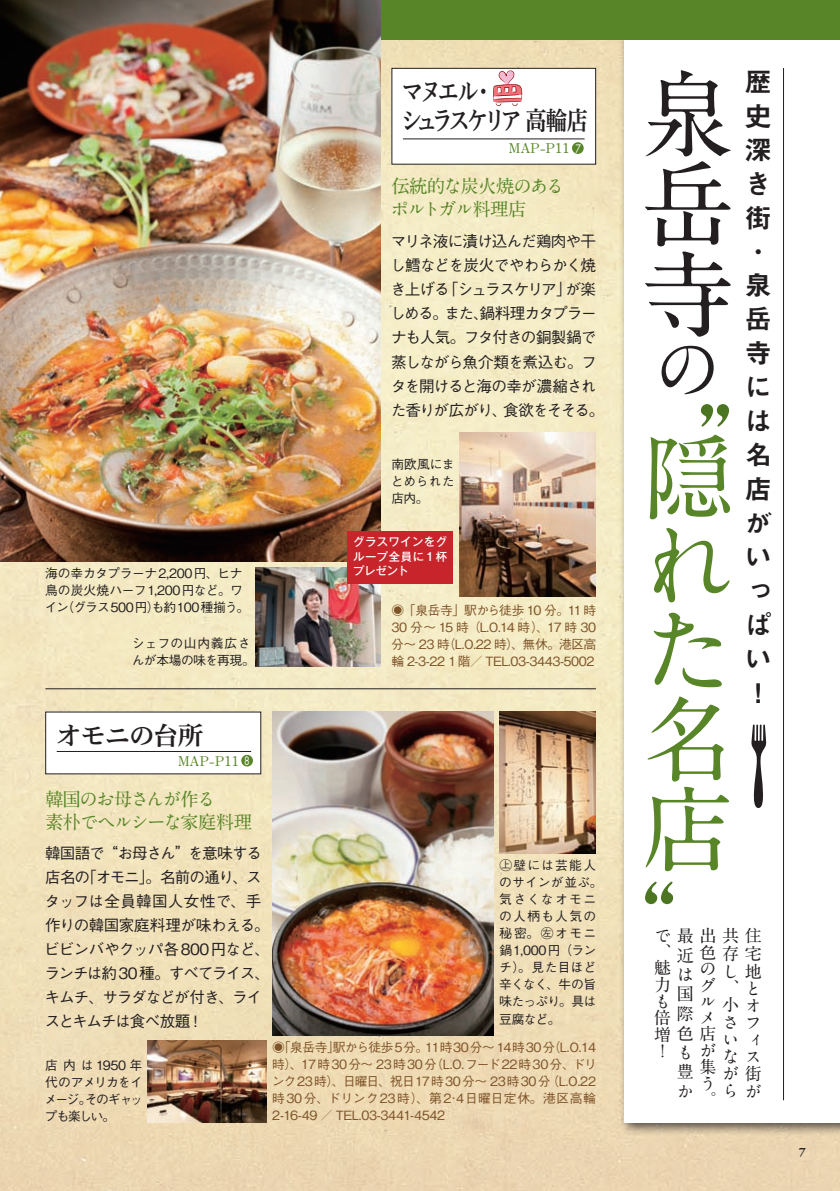
<style>
.page{position:relative;width:840px;height:1191px;background:#fff}
.page>*{position:absolute;margin:0;border:0;box-sizing:border-box;transform-origin:0 0}
.t1{font:700 93.6px/88px "A1 Mincho Std";color:#588527;text-align:justify}
.t2{font:700 93.6px/90.4px "A1 Mincho Std";color:#231f20;text-align:justify}
.t3{font:700 68px "A1 Mincho Std";color:#231f20}
.t4{font:27px/34px "Midashi Go Pro MB31";color:#231f20}
.t5{font:25.6px/28.4px "Hiragino UD Serif Std W6";letter-spacing:-.155em;color:#231f20;scale:.83 1}
.t6{font:25.6px "Hiragino UD Serif Std W6";letter-spacing:-.075em;color:#231f20}
.t7{font:700 18.4px/22.6px "A1 Mincho Std";letter-spacing:-.08em;color:#588527}
.t8{font:700 17px/16.4px "A1 Mincho Std";color:#231f20}
.t9{font:500 15.6px/24px "Gothic BBB Pro";letter-spacing:-.065em;color:#231f20}
.t10{font:500 15.6px "Gothic BBB Pro";letter-spacing:-.04em;color:#231f20}
.t11{font:500 15.6px "Gothic BBB Pro";letter-spacing:-.035em;color:#231f20}
.t12{font:500 15.6px "Gothic BBB Pro";letter-spacing:.015em;color:#231f20}
.t13{font:500 15.6px "Gothic BBB Pro";letter-spacing:-.105em;color:#231f20}
.t14{font:700 13.4px "Futo Min A101 Pro";color:#588527}
.t15{font:500 12.8px/17px "Gothic BBB Pro";letter-spacing:-.025em;color:#7e5328;text-align:justify}
.t16{font:500 12.8px/17px "Gothic BBB Pro";letter-spacing:-.02em;color:#231f20;text-align:justify}
.t17{font:500 12.8px/17px "Gothic BBB Pro";letter-spacing:.045em;color:#231f20}
.t18{font:500 12.8px/17px "Gothic BBB Pro";letter-spacing:.03em;color:#7e5328}
.t19{font:700 12.8px "Adobe Garamond Pro";color:#231f20}
.t20{font:500 11.4px/14.2px "Gothic MB101 Pro";letter-spacing:.04em;color:#fff;text-align:justify}
.t21{font:11.4px "Futura";color:#fff;scale:.8 1}
</style>
<div class="page">
<img style="left:0;top:40px;width:839px;height:1151px">
<div style="left:618px;top:0;width:221px;height:1136px;background:#231f20;opacity:.75"></div>
<div style="left:624px;top:0;width:215px;height:1123px;background:#fff"></div>
<div style="left:0;top:0;width:839px;height:40px;background:#588527"></div>
<svg style="left:751px;top:724px;width:15px;height:84px"></svg>
<div style="left:391px;top:68px;width:204px;height:96px;background:#fff;border:1px solid #231f20"></div>
<hr style="left:782px;top:68px;width:1px;height:1032px;background:#231f20">
<hr style="left:403px;top:139px;width:181px;height:1px;background:#231f20">
<div style="left:571px;top:142px;width:12px;height:12px;background:#588527;border-radius:50%"></div>
<img style="left:459px;top:433px;width:136px;height:163px">
<svg style="left:645px;top:881px;width:27px;height:23px"></svg>
<svg style="left:701px;top:404px;width:28px;height:23px"></svg>
<img style="left:0;top:0;width:380px;height:561px">
<hr style="left:45px;top:688px;width:550px;height:1px;background:#231f20">
<div style="left:45px;top:711px;width:216px;height:63px;background:#fff"></div>
<hr style="left:57px;top:751px;width:194px;height:1px;background:#231f20">
<div style="left:241px;top:755px;width:12px;height:11px;background:#588527;border-radius:50%"></div>
<img style="left:272px;top:711px;width:221px;height:324px">
<img style="left:147px;top:1040px;width:119px;height:83px">
<img style="left:499px;top:711px;width:96px;height:142px">
<svg style="left:493px;top:70px;width:29px;height:36px"></svg>
<img style="left:255px;top:567px;width:125px;height:99px">
<div style="left:347px;top:530px;width:105px;height:53px;background:#c8242b"></div>
<p class="t16" style="left:45px;top:563px;width:199px">海の幸カタプラーナ2,200円、ヒナ</p>
<p class="t16" style="left:45px;top:580px;width:199px">鳥の炭火焼ハーフ1,200円など。ワ</p>
<p class="t16" style="left:61px;top:597px;width:189px">（グラス500円も約100種揃う。</p>
<p class="t16" style="left:147px;top:597px;width:14px">）</p>
<p class="t16" style="left:45px;top:597px;width:26px">イン</p>
<p class="t16" style="left:132px;top:633px;width:124px">シェフの山内義広さんが本場の味を再現。</p>
<p class="t5" style="left:401px;top:76px;width:226px">マヌエル・<br>シュラスケリア高輪店</p>
<p class="t21" style="left:575px;top:141px;width:8px">7</p>
<p class="t14" style="left:508px;top:138px;width:62px">MAP P- 11</p>
<p class="t7" style="left:390px;top:172px;width:175px">伝統的な炭火焼のあるポルトガル料理店</p>
<p class="t9" style="left:390px;top:227px;width:207px;text-align:right">マリネ液に漬け込んだ鶏肉や干し鱈などを炭火でやわらかく焼が楽</p>
<p class="t9" style="left:444px;top:275px;width:153px;text-indent:-54px">き上げる<br>また鍋料理カタプラー</p>
<p class="t9" style="left:473px;top:299px;width:17px">、</p>
<p class="t13" style="left:442px;top:277px;width:130px">「シュラスケリア」</p>
<p class="t9" style="left:390px;top:299px;width:60px">しめる。</p>
<p class="t9" style="left:391px;top:324px;width:207px">ナも人気。フタ付きの銅製鍋で</p>
<p class="t9" style="left:391px;top:348px;width:207px">蒸しながら魚介類を煮込む。フ</p>
<p class="t9" style="left:390px;top:372px;width:207px">タを開けると海の幸が濃縮され</p>
<p class="t9" style="left:503px;top:396px;width:103px">食欲をそそる。</p>
<p class="t9" style="left:390px;top:396px;width:118px">た香りが広がり、</p>
<p class="t16" style="left:390px;top:454px;width:65px">南欧風にまとめられた店内。</p>
<p class="t20" style="left:353px;top:533px;width:95px">グラスワインをグループ全員に１杯プレゼント</p>
<p class="t15" style="left:391px;top:600px;width:206px">◉「泉岳寺」駅から徒歩 10 分。11 時30 分～ 15 時（ O.L .14 時）、17 時 30分～ 23 （時 O.L .22 時）、無休。港区高輪 2-3-22 1階／ TEL.03-3443-5002</p>
<p class="t6" style="left:56px;top:716px;width:148px">オモニの台所</p>
<p class="t14" style="left:178px;top:750px;width:62px">MAP P- 11</p>
<p class="t21" style="left:244px;top:753px;width:8px">8</p>
<p class="t7" style="left:45px;top:785px;width:209px">韓国のお母さんが作る<br>素朴でヘルシーな家庭料理</p>
<p class="t9" style="left:188px;top:839px;width:76px">を意味する</p>
<p class="t9" style="left:81px;top:839px;width:182px;text-indent:-36px">韓国語で“お母さん”<br>「オモニ」。名前の通り、ス</p>
<p class="t9" style="left:45px;top:863px;width:46px">店名の</p>
<p class="t12" style="left:45px;top:888px;width:218px">タッフは全員韓国人女性で、手</p>
<p class="t11" style="left:45px;top:912px;width:226px">作りの韓国家庭料理が味わえる。</p>
<p class="t10" style="left:44px;top:936px;width:227px">ビビンバやクッパ各800円など、</p>
<p class="t9" style="left:44px;top:959px;width:227px">ランチは約 30種。すべてライス、</p>
<p class="t9" style="left:45px;top:983px;width:219px">キムチ、サラダなどが付き、ライ</p>
<p class="t9" style="left:188px;top:1007px;width:17px">!</p>
<p class="t9" style="left:45px;top:1007px;width:147px">スとキムチは食べ放題</p>
<p class="t16" style="left:44px;top:1055px;width:100px">店内は 1950 年代のアメリカをイメージそのギャッ</p>
<p class="t16" style="left:45px;top:1089px;width:72px;text-indent:34px">。<br>プも楽しい。</p>
<p class="t17" style="left:498px;top:855px;width:105px">㊤壁には芸能人のサインが並ぶ。気さくなオモニの人柄も人気の秘密。㊧オモニ鍋1,000円（ランチ）。見た目ほど辛くなく、牛の旨味たっぷり。具は豆腐など。</p>
<p class="t15" style="left:425px;top:1037px;width:172px">1 1 時 3 0 分～ 1 4 時 3 0 （分 O.L . 1 4</p>
<p class="t15" style="left:272px;top:1037px;width:157px">◉「泉岳寺駅から徒歩5分。</p>
<p class="t15" style="left:327px;top:1037px;width:14px">」</p>
<p class="t18" style="left:546px;top:1054px;width:51px;text-indent:-274px">時）、17時30分～ 23時30 （分 O.L .フード22時30分、<br>（ O.L .22</p>
<p class="t15" style="left:572px;top:1054px;width:26px">ドリ</p>
<p class="t15" style="left:271px;top:1071px;width:325px;text-align:left">ンク23時）、日曜日、祝日17時30分～ 23時30分<br>時30分、ドリンク23時）、第 4･2 日曜日定休。港区高輪<br>2-16-49 ／ TEL.03-3441-4542</p>
<p class="t2" style="left:640px;top:56px;width:91px">泉岳寺</p>
<p class="t3" style="left:653px;top:314px;width:61px">の</p>
<p class="t1" style="left:640px;top:421px;width:90px">隠れた名店</p>
<p class="t4" style="left:744px;top:61px;width:27px">歴史深き街</p>
<p class="t4" style="left:778px;top:244px;width:15px;rotate:90deg">･</p>
<p class="t4" style="left:744px;top:265px;width:28px">泉岳寺には名店がいっぱい</p>
<p class="t4" style="left:744px;top:672px;width:17px">!</p>
<p class="t8" style="left:653px;top:925px;width:108px">で最出共住</p>
<p class="t8" style="left:699px;top:943px;width:63px">色存宅</p>
<p class="t8" style="left:721px;top:960px;width:15px">し</p>
<p class="t8" style="left:653px;top:941px;width:17px">、</p>
<p class="t8" style="left:676px;top:943px;width:18px;line-height:19.4px;text-align:justify">近は国際</p>
<p class="t8" style="left:676px;top:1040px;width:18px;line-height:19.4px">も豊か</p>
<p class="t8" style="left:653px;top:957px;width:18px">魅力も倍</p>
<p class="t8" style="left:653px;top:958px;width:63px;text-align:right">の<br>グ<br>ル<br>メ<br>増色店が<br>集<br>う</p>
<p class="t8" style="left:744px;top:960px;width:18px">地</p>
<p class="t8" style="left:744px;top:1012px;width:16px;text-align:justify">フィス</p>
<p class="t8" style="left:744px;top:1080px;width:18px">が</p>
<p class="t8" style="left:721px;top:977px;width:37px">、と</p>
<p class="t8" style="left:721px;top:994px;width:40px;line-height:17.2px">小オさ<br>い<br>な<br>が街ら</p>
<p class="t8" style="left:653px;top:1040px;width:11px">！</p>
<p class="t8" style="left:699px;top:1089px;width:17px">。</p>
<p class="t19" style="left:798px;top:1144px;width:8px">7</p>
</div>
